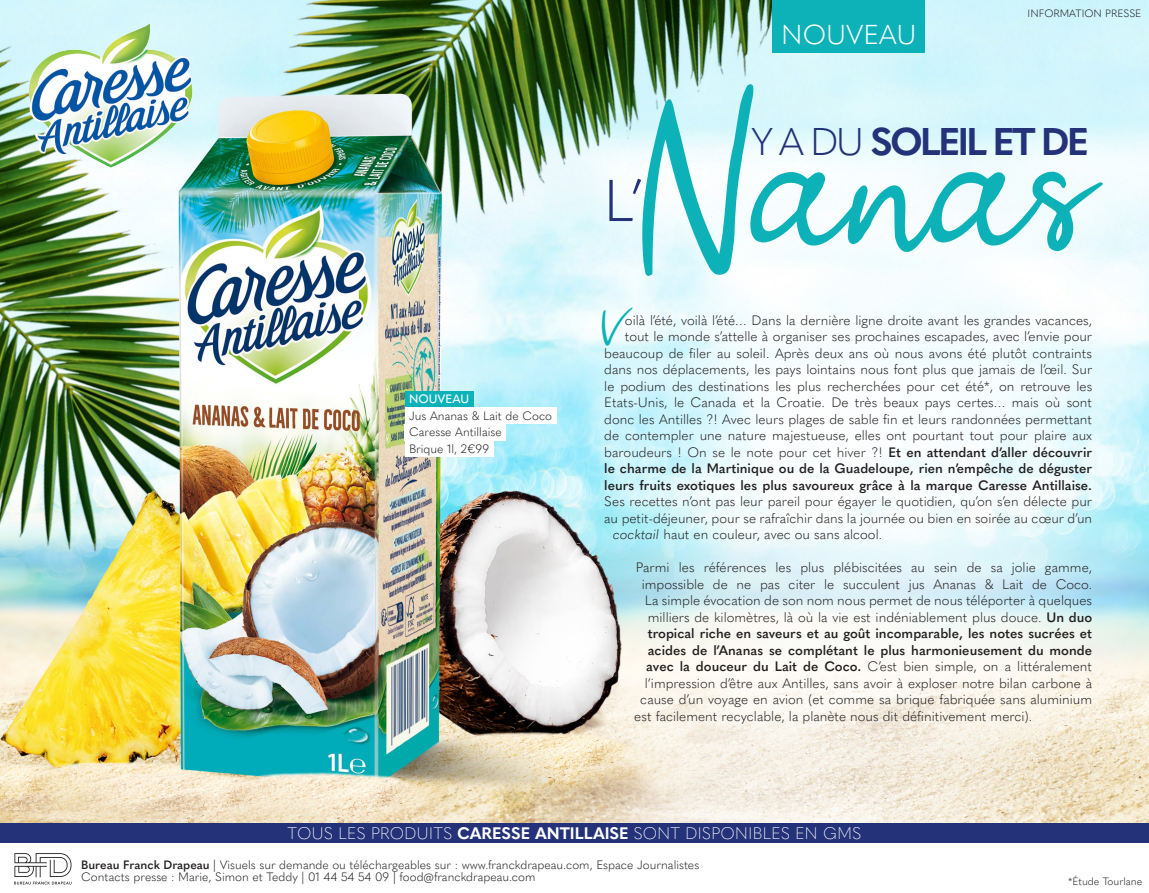
<style>
.page{position:relative;width:1149px;height:893px;background:#fff}
.page>*{position:absolute;margin:0;border:0;box-sizing:border-box;transform-origin:0 0}
.t1{font:213.6px "Paul Signature";color:#0db2b8}
.t2{font:300 58.05px "Quasimoda";color:#243279}
.t3{font:45px "Paul Signature";color:#0db2b8}
.t4{font:700 38.1px "Quasimoda";letter-spacing:-.07em;color:#243279}
.t5{font:300 27px "Quasimoda";color:#fff}
.t6{font:200 16.5px "Quasimoda";color:#fff}
.t7{font:300 13.5px "Quasimoda";color:#231f20}
.t8{font:600 13.5px "Quasimoda";color:#231f20}
.t9{font:300 12px "Quasimoda";color:#231f20}
.t10{font:500 12px "Quasimoda";color:#fff}
.t11{font:300 10.5px "Quasimoda";color:#231f20}
.s1{font-weight:300}
.s2{font-weight:600}
.s3{font-style:italic}
.s4{font-weight:700}
</style>
<div class="page">
<img style="left:0;top:0;width:1148px;height:823px">
<img style="left:0;top:0;width:291px;height:207px">
<div style="left:404px;top:391px;width:69px;height:17px;background:#0db2b8"></div>
<div style="left:404px;top:408px;width:152px;height:16px;background:#fff"></div>
<div style="left:404px;top:424px;width:102px;height:17px;background:#fff"></div>
<div style="left:404px;top:441px;width:89px;height:16px;background:#fff"></div>
<div style="left:0;top:823px;width:1148px;height:20px;background:#243279"></div>
<div style="left:772px;top:0;width:153px;height:53px;background:#0db2b8"></div>
<svg style="left:14px;top:853px;width:57px;height:31px"></svg>
<p class="t5" style="left:781px;top:14px;width:137px">NOUVEAU</p>
<p class="t11" style="left:1027px;top:5px;width:115px">INFORMATION PRESSE</p>
<p class="t10" style="left:409px;top:390px;width:62px">NOUVEAU</p>
<p class="t9" style="left:409px;top:406px;width:144px">Jus Ananas &amp; Lait de Coco</p>
<p class="t9" style="left:409px;top:423px;width:94px">Caresse Antillaise</p>
<p class="t9" style="left:409px;top:439px;width:82px">Brique 1l, 2€99</p>
<p class="t1" style="left:633px;top:41px;width:456px">Nanas</p>
<p class="t4" style="left:751px;top:112px;width:339px"><span class="s1">Y A DU</span> SOLEIL ET DE</p>
<p class="t2" style="left:603px;top:156px;width:43px">L’</p>
<p class="t3" style="left:598px;top:298px;width:24px">V</p>
<p class="t7" style="left:624px;top:309px;width:468px">oilà l’été, voilà l’été… Dans la dernière ligne droite avant les grandes vacances,</p>
<p class="t7" style="left:624px;top:326px;width:468px">tout le monde s’attelle à organiser ses prochaines escapades, avec l’envie pour</p>
<p class="t7" style="left:604px;top:342px;width:489px">beaucoup de filer au soleil. Après deux ans où nous avons été plutôt contraints</p>
<p class="t7" style="left:604px;top:359px;width:489px">dans nos déplacements, les pays lointains nous font plus que jamais de l’œil. Sur</p>
<p class="t7" style="left:604px;top:375px;width:489px">le podium des destinations les plus recherchées pour cet été*, on retrouve les</p>
<p class="t7" style="left:604px;top:392px;width:489px">Etats-Unis, le Canada et la Croatie. De très beaux pays certes… mais où sont</p>
<p class="t7" style="left:604px;top:408px;width:489px">donc les Antilles ?! Avec leurs plages de sable fin et leurs randonnées permettant</p>
<p class="t7" style="left:604px;top:425px;width:489px">de contempler une nature majestueuse, elles ont pourtant tout pour plaire aux</p>
<p class="t7" style="left:604px;top:441px;width:489px">baroudeurs ! On se le note pour cet hiver ?! <span class="s2">Et en attendant d’aller découvrir</span></p>
<p class="t8" style="left:604px;top:458px;width:489px">le charme de la Martinique ou de la Guadeloupe, rien n’empêche de déguster</p>
<p class="t8" style="left:604px;top:474px;width:489px">leurs fruits exotiques les plus savoureux grâce à la marque Caresse Antillaise.</p>
<p class="t7" style="left:604px;top:491px;width:489px">Ses recettes n’ont pas leur pareil pour égayer le quotidien, qu’on s’en délecte pur</p>
<p class="t7" style="left:604px;top:507px;width:489px">au petit-déjeuner, pour se rafraîchir dans la journée ou bien en soirée au cœur d’un</p>
<p class="t7" style="left:613px;top:524px;width:270px"><span class="s3">cocktail</span> haut en couleur, avec ou sans alcool.</p>
<p class="t7" style="left:635px;top:557px;width:458px">Parmi les références les plus plébiscitées au sein de sa jolie gamme,</p>
<p class="t7" style="left:641px;top:573px;width:452px">impossible de ne pas citer le succulent jus Ananas &amp; Lait de Coco.</p>
<p class="t7" style="left:644px;top:590px;width:448px">La simple évocation de son nom nous permet de nous téléporter à quelques</p>
<p class="t7" style="left:647px;top:606px;width:446px">milliers de kilomètres, là où la vie est indéniablement plus douce. <span class="s2">Un duo</span></p>
<p class="t8" style="left:647px;top:623px;width:445px">tropical riche en saveurs et au goût incomparable, les notes sucrées et</p>
<p class="t8" style="left:647px;top:639px;width:445px">acides de l’Ananas se complétant le plus harmonieusement du monde</p>
<p class="t7" style="left:646px;top:656px;width:447px"><span class="s2">avec la douceur du Lait de Coco.</span> C’est bien simple, on a littéralement</p>
<p class="t7" style="left:644px;top:672px;width:448px">l’impression d’être aux Antilles, sans avoir à exploser notre bilan carbone à</p>
<p class="t7" style="left:640px;top:689px;width:453px">cause d’un voyage en avion (et comme sa brique fabriquée sans aluminium</p>
<p class="t7" style="left:634px;top:705px;width:399px">est facilement recyclable, la planète nous dit définitivement merci).</p>
<p class="t6" style="left:287px;top:821px;width:575px">TOUS LES PRODUITS <span class="s4">CARESSE ANTILLAISE</span> SONT DISPONIBLES EN GMS</p>
<p class="t9" style="left:81px;top:855px;width:619px"><span class="s2">Bureau Franck Drapeau</span> | Visuels sur demande ou téléchargeables sur : www.franckdrapeau.com, Espace Journalistes</p>
<p class="t9" style="left:81px;top:867px;width:455px">Contacts presse : Marie, Simon et Teddy | 01 44 54 54 09 | food@franckdrapeau.com</p>
<p class="t11" style="left:1067px;top:874px;width:76px">*Étude Tourlane</p>
</div>
